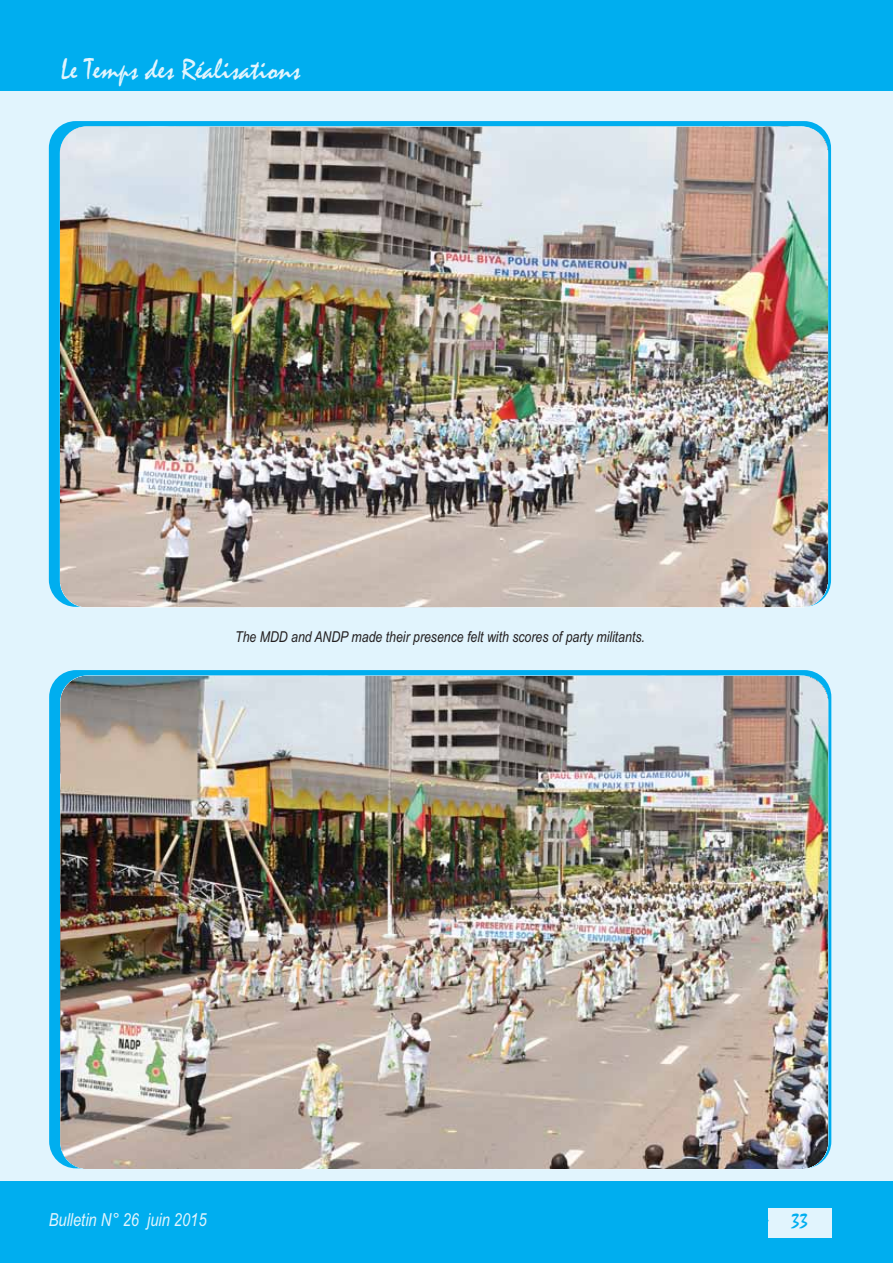
<style>
.page{position:relative;width:893px;height:1263px;background:#e1f4fd}
.page>*{position:absolute;margin:0;border:0;box-sizing:border-box;transform-origin:0 0}
.t1{font:30px "Mistral";color:#e1f4fd}
.t2{font:21px "Mistral";color:#00aeef}
.t3{font:italic 18px "Arial Narrow";color:#e1f4fd}
.t4{font:italic 15px "Arial Narrow";color:#231f20}
</style>
<div class="page">
<div style="left:0;top:1182px;width:893px;height:81px;background:#00aeef"></div>
<div style="left:0;top:0;width:893px;height:90px;background:#00aeef"></div>
<div style="left:768px;top:1208px;width:63px;height:29px;background:#e1f4fd"></div>
<div style="left:49px;top:670px;width:782px;height:498px;background:#00aeef;border-radius:27px"></div>
<img style="left:60px;top:675px;width:768px;height:494px;border-radius:27px">
<div style="left:49px;top:121px;width:782px;height:486px;background:#00aeef;border-radius:27px"></div>
<img style="left:60px;top:126px;width:768px;height:482px;border-radius:27px">
<h1 class="t1" style="left:61px;top:58px;width:241px">Le Temps des Réalisations</h1>
<p class="t4" style="left:235px;top:631px;width:411px">The MDD and ANDP made their presence felt with scores of party militants.</p>
<p class="t3" style="left:49px;top:1213px;width:159px">Bulletin N° 26 juin 2015</p>
<h2 class="t2" style="left:791px;top:1212px;width:18px">33</h2>
</div>
